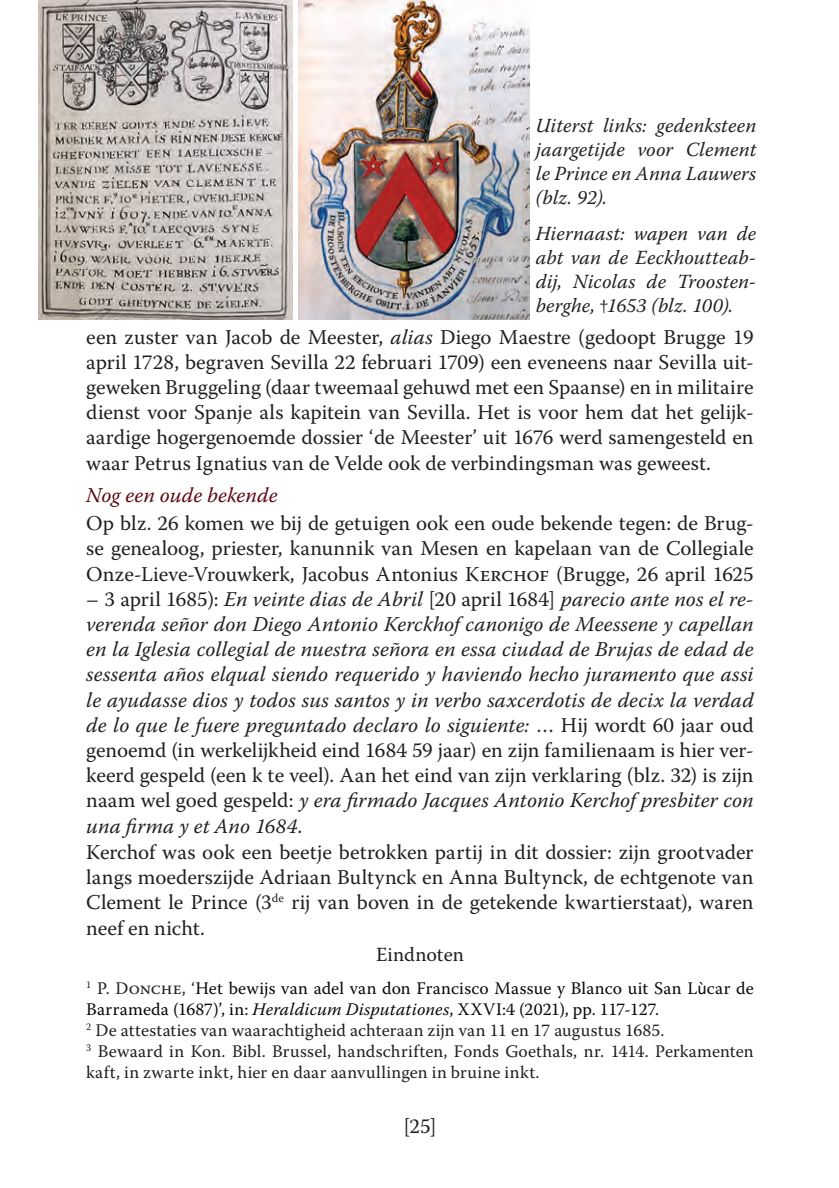
<style>
.page{position:relative;width:839px;height:1188px;background:#fff}
.page>*{position:absolute;margin:0;border:0;box-sizing:border-box;transform-origin:0 0}
.t1{font:21px/25.2px "Warnock Pro";letter-spacing:-.005em;color:#231f20;text-align:justify}
.t2{font:italic 21px "Warnock Pro";color:#5a0710}
.t3{font:italic 20px/24px "Warnock Pro";color:#231f20;text-align:justify}
.t4{font:20px "Warnock Pro";color:#231f20}
.t5{font:17.6px/21.2px "Warnock Pro";letter-spacing:.005em;color:#231f20}
.s1{font-style:normal}
.s2{font-style:italic}
.s3{color:#070909}
.s4{font-family:"Calibri";color:#070909}
.s5{font-style:italic;color:#070909}
</style>
<div class="page">
<img style="left:38px;top:0;width:254px;height:319px">
<img style="left:298px;top:0;width:231px;height:319px">
<p class="t3" style="left:535px;top:114px;width:222px">Uiterst links: gedenksteen jaargetijde voor Clement le Prince en Anna Lauwers (blz. 92).</p>
<p class="t3" style="left:535px;top:221px;width:222px">Hiernaast: wapen van de abt van de Eeckhoutteab&shy;dij, Nicolas de Troosten&shy;berghe, <span class="s1">†</span>1653 (blz. 100).</p>
<p class="t1" style="left:86px;top:324px;width:668px">een zuster van Jacob de Meester, <span class="s2">alias</span> Diego Maestre (gedoopt Brugge 19 april 1728, begraven Sevilla 22 februari 1709) een eveneens naar Sevilla uit&shy;geweken Bruggeling (daar tweemaal gehuwd met een Spaanse) en in militaire dienst voor Spanje als kapitein van Sevilla. Het is voor hem dat het gelijk&shy;aardige hogergenoemde dossier ‘de Meester’ uit 1676 werd samengesteld en waar Petrus Ignatius van de Velde ook de verbindingsman was geweest.</p>
<p class="t2" style="left:86px;top:483px;width:193px">Nog een oude bekende</p>
<p class="t1" style="left:86px;top:510px;width:668px">Op blz. 26 komen we bij de getuigen ook een oude bekende tegen: de Brug&shy;se genealoog, priester, kanunnik van Mesen en kapelaan van de Collegiale Onze-Lieve-Vrouwkerk, Jacobus Antonius Kerchof (Brugge, 26 april 1625</p>
<p class="t1" style="left:86px;top:586px;width:669px;text-align:left">– 3 april 1685): <span class="s2">En veinte dias de Abril</span> [20 april 1684] <span class="s2">parecio ante nos el re&shy;verenda señor don Diego Antonio Kerckhof canonigo de Meessene y capellan en la Iglesia collegial de nuestra señora en essa ciudad de Brujas de edad de sessenta años elqual siendo requerido y haviendo hecho juramento que assi le ayudasse dios y todos sus santos y in verbo saxcerdotis de decix la verdad de lo que le fuere preguntado declaro lo siguiente:</span> … Hij wordt 60 jaar oud genoemd (in werkelijkheid eind 1684 59 jaar) en zijn familienaam is hier ver&shy;keerd gespeld (een k te veel). Aan het eind van zijn verklaring (blz. 32) is zijn naam wel goed gespeld: <span class="s2">y era firmado Jacques Antonio Kerchof presbiter con una firma y et Ano 1684</span>.<br>Kerchof was ook een beetje betrokken partij in dit dossier: zijn grootvader langs moederszijde Adriaan Bultynck en Anna Bultynck, de echtgenote van Clement le Prince (3<sup>de</sup> rij van boven in de getekende kwartierstaat), waren neef en nicht.</p>
<p class="t4" style="left:376px;top:943px;width:89px">Eindnoten</p>
<p class="t5" style="left:86px;top:977px;width:668px"><sup>1</sup> P. Donche, ‘<span class="s3">Het bewijs van adel van don Francisco Massue y Blanco uit San L</span><span class="s4">ù</span><span class="s3">car de Barrameda (1687)’, in:</span> <span class="s5">Heraldicum Disputationes</span><span class="s3">, XXVI:4 (2021), pp. 117-127.<br></span><sup>2</sup> De attestaties van waarachtigheid achteraan zijn van 11 en 17 augustus 1685.<br><sup>3</sup> Bewaard in Kon. Bibl. Brussel, handschriften, Fonds Goethals, nr. 1414. Perkamenten kaft, in zwarte inkt, hier en daar aanvullingen in bruine inkt.</p>
<p class="t1" style="left:403px;top:1113px;width:35px">[25]</p>
</div>
